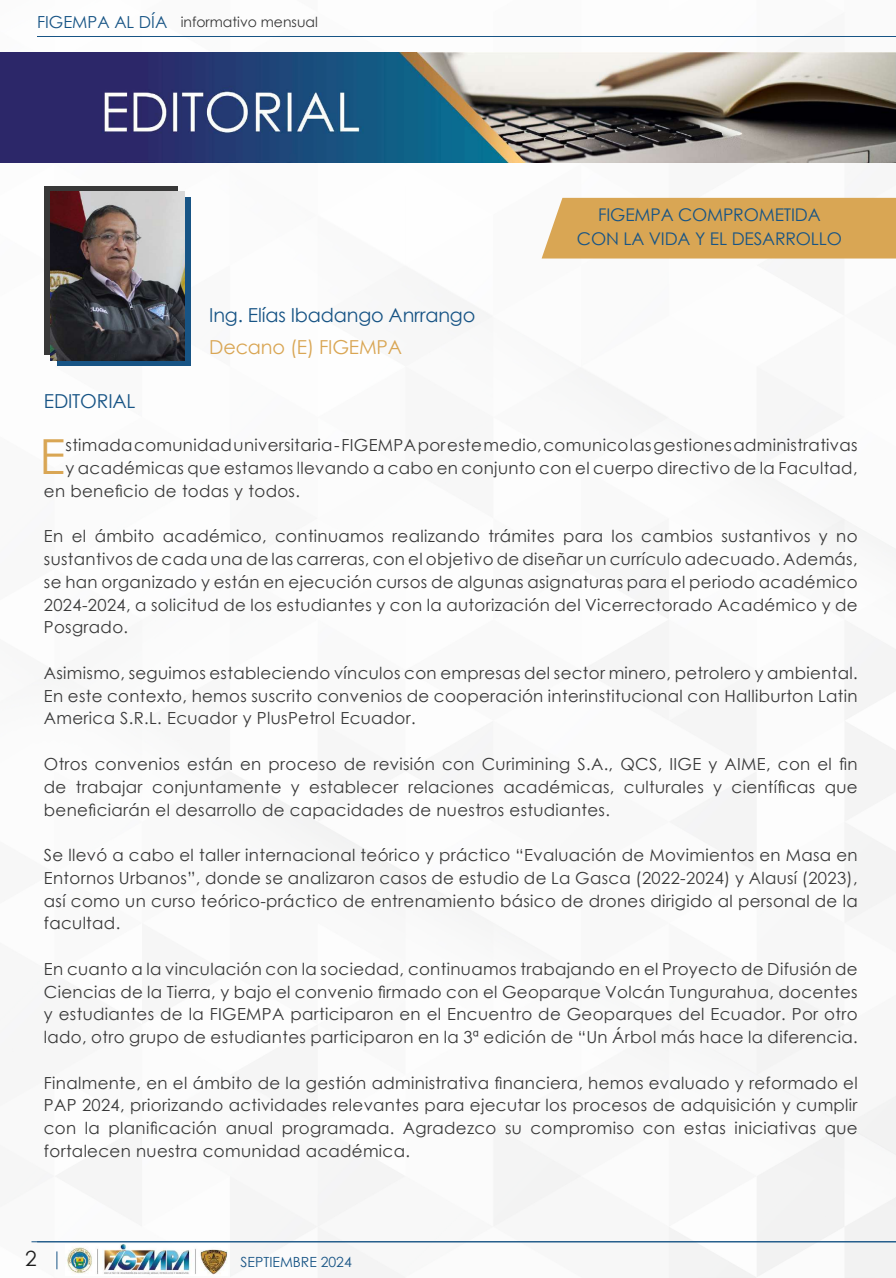
<style>
.page{position:relative;width:896px;height:1278px;background:#fff}
.page>*{position:absolute;margin:0;border:0;box-sizing:border-box;transform-origin:0 0}
.t1{font:48.3px "Century Gothic";color:#d9a654}
.t2{font:21px "Century Gothic";color:#1d1d1d}
.t3{font:19.25px "Century Gothic";letter-spacing:-.01em;color:#175485}
.t4{font:19.25px "Century Gothic";letter-spacing:-.01em;color:#d9a654}
.t5{font:17.5px/23.6px "Century Gothic";letter-spacing:-.01em;color:#175485;text-align:center}
.t6{font:16.62px/22.8px "Century Gothic";letter-spacing:.02em;color:#383838;text-align:justify}
.t7{font:14px "Century Gothic";color:#383838}
.t8{font:14px "Century Gothic";color:#175485}
.s1{font-size:16.62px;color:#175485}
</style>
<div class="page">
<img style="left:0;top:52px;width:896px;height:1225px">
<img style="left:66px;top:1244px;width:161px;height:31px">
<div style="left:542px;top:198px;width:354px;height:60px;background:#d9a654"></div>
<img style="left:1px;top:52px;width:895px;height:111px">
<svg style="left:44px;top:186px;width:133px;height:168px;background:#403e3e"></svg>
<div style="left:58px;top:198px;width:133px;height:168px;background:#175485"></div>
<img style="left:51px;top:192px;width:134px;height:168px">
<svg style="left:56px;top:1251px;width:1px;height:18px"></svg>
<hr style="left:37px;top:36px;width:859px;height:1px;background:#175485">
<hr style="left:32px;top:1241px;width:864px;height:1px;background:#175485">
<p class="t7" style="left:37px;top:12px;width:282px"><span class="s1">FIGEMPA AL DÍA</span> informativo mensual</p>
<p class="t3" style="left:44px;top:388px;width:93px">EDITORIAL</p>
<p class="t3" style="left:209px;top:302px;width:268px">Ing. Elías Ibadango Anrrango</p>
<p class="t4" style="left:209px;top:333px;width:194px">Decano (E) FIGEMPA</p>
<p class="t5" style="left:577px;top:203px;width:267px">FIGEMPA COMPROMETIDA<br>CON LA VIDA Y EL DESARROLLO</p>
<h1 class="t1" style="left:40px;top:423px;width:27px">E</h1>
<p class="t6" style="left:66px;top:434px;width:794px">stimada comunidad universitaria - FIGEMPA por este medio, comunico las gestiones administrativas</p>
<p class="t6" style="left:66px;top:456px;width:794px">y académicas que estamos llevando a cabo en conjunto con el cuerpo directivo de la Facultad,</p>
<p class="t6" style="left:44px;top:479px;width:258px">en beneficio de todas y todos.</p>
<p class="t6" style="left:44px;top:525px;width:815px">En el ámbito académico, continuamos realizando trámites para los cambios sustantivos y no sustantivos de cada una de las carreras, con el objetivo de diseñar un currículo adecuado. Además, se han organizado y están en ejecución cursos de algunas asignaturas para el periodo académico 2024-2024, a solicitud de los estudiantes y con la autorización del Vicerrectorado Académico y de Posgrado.</p>
<p class="t6" style="left:44px;top:661px;width:815px">Asimismo, seguimos estableciendo vínculos con empresas del sector minero, petrolero y ambiental.<br>En este contexto, hemos suscrito convenios de cooperación interinstitucional con Halliburton Latin America S.R.L. Ecuador y PlusPetrol Ecuador.</p>
<p class="t6" style="left:44px;top:752px;width:815px">Otros convenios están en proceso de revisión con Curimining S.A., QCS, IIGE y AIME, con el fin de trabajar conjuntamente y establecer relaciones académicas, culturales y científicas que beneficiarán el desarrollo de capacidades de nuestros estudiantes.</p>
<p class="t6" style="left:44px;top:843px;width:815px">Se llevó a cabo el taller internacional teórico y práctico “Evaluación de Movimientos en Masa en Entornos Urbanos”, donde se analizaron casos de estudio de La Gasca (2022-2024) y Alausí (2023), así como un curso teórico-práctico de entrenamiento básico de drones dirigido al personal de la facultad.</p>
<p class="t6" style="left:44px;top:957px;width:815px">En cuanto a la vinculación con la sociedad, continuamos trabajando en el Proyecto de Difusión de Ciencias de la Tierra, y bajo el convenio firmado con el Geoparque Volcán Tungurahua, docentes y estudiantes de la FIGEMPA participaron en el Encuentro de Geoparques del Ecuador. Por otro lado, otro grupo de estudiantes participaron en la 3ª edición de “Un Árbol más hace la diferencia.</p>
<p class="t6" style="left:44px;top:1070px;width:815px">Finalmente, en el ámbito de la gestión administrativa financiera, hemos evaluado y reformado el PAP 2024, priorizando actividades relevantes para ejecutar los procesos de adquisición y cumplir con la planificación anual programada. Agradezco su compromiso con estas iniciativas que fortalecen nuestra comunidad académica.</p>
<p class="t2" style="left:25px;top:1243px;width:13px">2</p>
<p class="t8" style="left:241px;top:1251px;width:113px">SEPTIEMBRE 2024</p>
</div>
